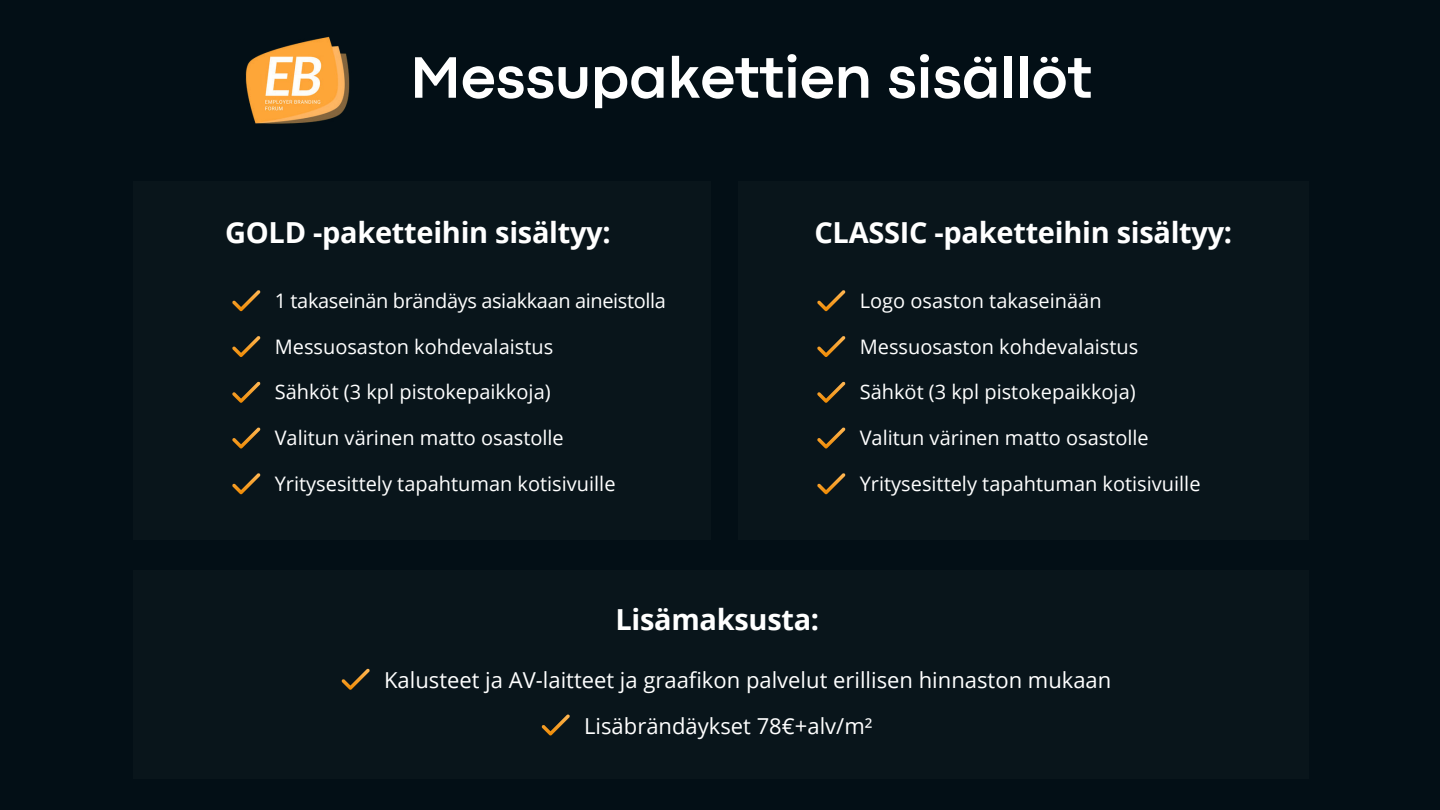
<style>
.page{position:relative;width:1440px;height:810px;background:#030f16}
.page>*{position:absolute;margin:0;border:0;box-sizing:border-box;transform-origin:0 0}
.t1{font:700 61px "Codec Pro";color:#fff}
.t2{font:700 29px "Open Sans";letter-spacing:-.01em;color:#fff}
.t3{font:22px/45.7px "Open Sans";color:#fff}
.t4{font:20px "Open Sans";color:#fff}
.t5{font:20px "Open Sans";letter-spacing:-.02em;color:#fff}
</style>
<div class="page">
<div style="left:133px;top:181px;width:578px;height:359px;background:#09151b"></div>
<svg style="left:232px;top:290px;width:28px;height:21px"></svg>
<div style="left:133px;top:570px;width:1176px;height:209px;background:#09151b"></div>
<div style="left:738px;top:181px;width:571px;height:359px;background:#09151b"></div>
<svg style="left:232px;top:336px;width:28px;height:21px"></svg>
<svg style="left:232px;top:382px;width:28px;height:21px"></svg>
<svg style="left:232px;top:427px;width:28px;height:22px"></svg>
<svg style="left:232px;top:473px;width:28px;height:21px"></svg>
<svg style="left:817px;top:290px;width:28px;height:21px"></svg>
<svg style="left:817px;top:336px;width:28px;height:21px"></svg>
<svg style="left:817px;top:382px;width:28px;height:21px"></svg>
<svg style="left:817px;top:427px;width:28px;height:22px"></svg>
<svg style="left:817px;top:473px;width:28px;height:21px"></svg>
<svg style="left:342px;top:669px;width:28px;height:21px"></svg>
<svg style="left:542px;top:714px;width:28px;height:22px"></svg>
<img style="left:245px;top:36px;width:105px;height:88px">
<h1 class="t1" style="left:410px;top:41px;width:684px">Messupakettien sisällöt</h1>
<h2 class="t2" style="left:225px;top:212px;width:387px">GOLD -paketteihin sisältyy:</h2>
<p class="t5" style="left:275px;top:287px;width:393px">1 takaseinän brändäys asiakkaan aineistolla</p>
<p class="t4" style="left:275px;top:333px;width:280px">Messuosaston kohdevalaistus</p>
<p class="t4" style="left:275px;top:378px;width:277px">Sähköt (3 kpl pistokepaikkoja)</p>
<p class="t4" style="left:275px;top:424px;width:291px">Valitun värinen matto osastolle</p>
<p class="t4" style="left:275px;top:470px;width:342px">Yritysesittely tapahtuman kotisivuille</p>
<h2 class="t2" style="left:814px;top:212px;width:419px">CLASSIC -paketteihin sisältyy:</h2>
<p class="t4" style="left:860px;top:287px;width:243px">Logo osaston takaseinään</p>
<p class="t4" style="left:860px;top:333px;width:280px">Messuosaston kohdevalaistus</p>
<p class="t4" style="left:860px;top:378px;width:277px">Sähköt (3 kpl pistokepaikkoja)</p>
<p class="t4" style="left:860px;top:424px;width:291px">Valitun värinen matto osastolle</p>
<p class="t4" style="left:860px;top:470px;width:342px">Yritysesittely tapahtuman kotisivuille</p>
<h2 class="t2" style="left:615px;top:599px;width:205px">Lisämaksusta:</h2>
<p class="t3" style="left:584px;top:657px;width:529px;text-indent:-200px">Kalusteet ja AV-laitteet ja graafikon palvelut erillisen hinnaston mukaan<br>Lisäbrändäykset 78€+alv/m²</p>
</div>
